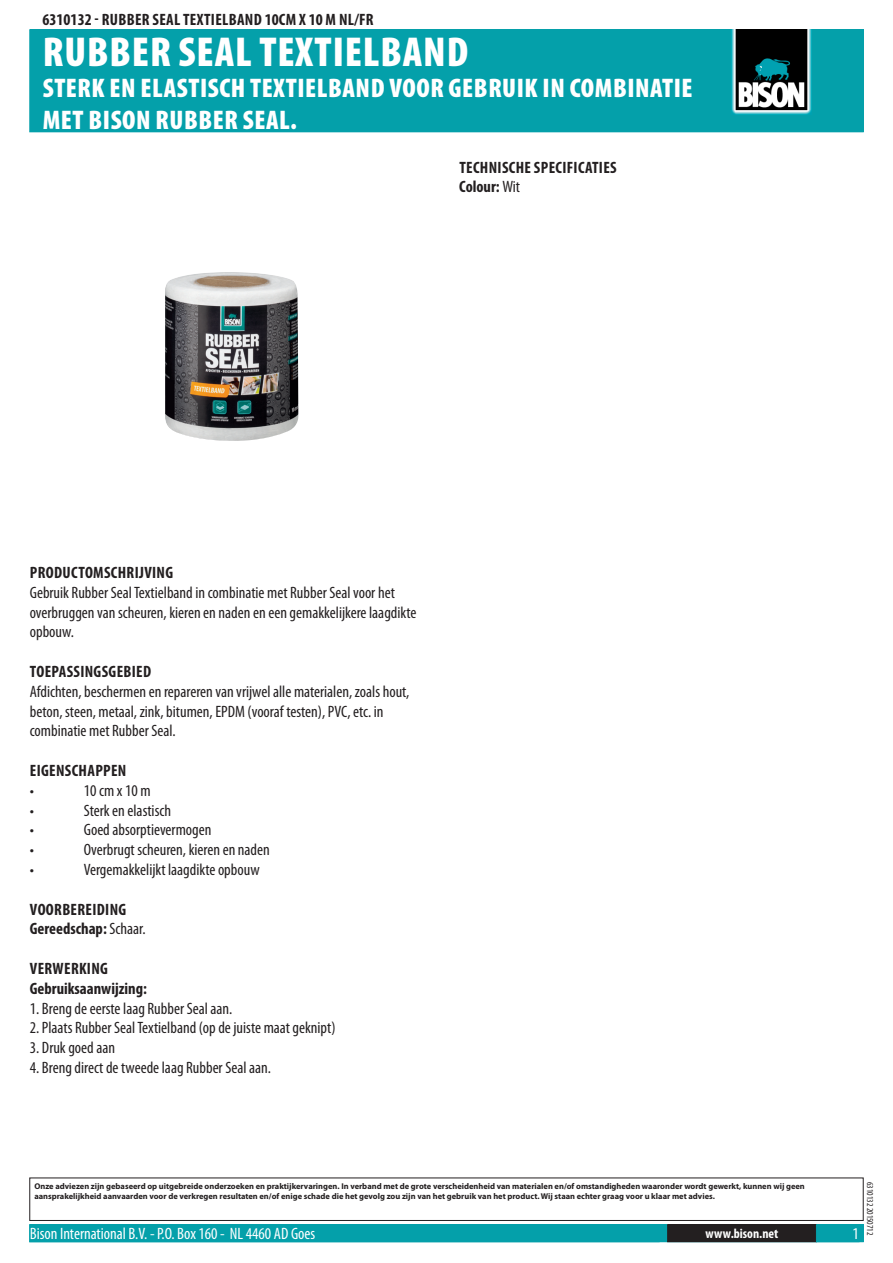
<style>
.page{position:relative;width:893px;height:1263px;background:#fff}
.page>*{position:absolute;margin:0;border:0;box-sizing:border-box;transform-origin:0 0}
.PageHeader{font:900 condensed 42px "Myriad Pro";letter-spacing:.02em;color:#fff}
.PageSubheader{font:900 condensed 27px/32.4px "Myriad Pro";letter-spacing:.02em;color:#fff}
.Regular{font:condensed 16.5px/19.8px "Myriad Pro";color:#231f20}
.TOCItem{font:700 condensed 16.5px "Myriad Pro";letter-spacing:.02em;color:#231f20}
.Regular-2{font:700 condensed 16.5px "Myriad Pro";color:#231f20}
.ContactData{font:condensed 16.5px "Myriad Pro";color:#fff}
.URL{font:700 condensed 13.5px "Myriad Pro";color:#fff}
.Revisie{font:condensed 9px "Myriad Pro";color:#231f20}
.Disclaimer{font:700 8.4px/10.1px "Myriad Pro";color:#231f20}
.s1{font-weight:400}
</style>
<div class="page">
<div style="left:30px;top:30px;width:833px;height:102px;background:#04a0aa"></div>
<div style="left:731px;top:30px;width:85px;height:85px;background:linear-gradient(to bottom,#05a7b3,#04a6b2)"></div>
<img style="left:731px;top:30px;width:80px;height:85px">
<div style="left:29px;top:1177px;width:835px;height:44px;border:1px solid #231f20"></div>
<div style="left:30px;top:1225px;width:833px;height:17px;background:#04a0aa"></div>
<div style="left:29px;top:1224px;width:835px;height:18px;border:1px solid #04a0aa"></div>
<div style="left:668px;top:1225px;width:148px;height:17px;background:#231f20"></div>
<div style="left:667px;top:1224px;width:150px;height:18px;border:1px solid #231f20"></div>
<img style="left:165px;top:272px;width:134px;height:169px">
<p class="TOCItem" style="left:43px;top:9px;width:333px">6310132 - RUBBER SEAL TEXTIELBAND 10CM X 10 M NL/FR</p>
<p class="PageHeader" style="left:43px;top:25px;width:427px">RUBBER SEAL TEXTIELBAND</p>
<p class="PageSubheader" style="left:43px;top:71px;width:651px">STERK EN ELASTISCH TEXTIELBAND VOOR GEBRUIK IN COMBINATIE<br>MET BISON RUBBER SEAL.</p>
<p class="TOCItem" style="left:459px;top:157px;width:158px">TECHNISCHE SPECIFICATIES</p>
<p class="Regular-2" style="left:459px;top:176px;width:62px">COLOUR: <span class="s1">Wit</span></p>
<p class="TOCItem" style="left:30px;top:562px;width:145px">PRODUCTOMSCHRIJVING</p>
<p class="Regular" style="left:30px;top:582px;width:388px">Gebruik Rubber Seal Textielband in combinatie met Rubber Seal voor het overbruggen van scheuren, kieren en naden en een gemakkelijkere laagdikte opbouw.</p>
<p class="TOCItem" style="left:30px;top:661px;width:123px">TOEPASSINGSGEBIED</p>
<p class="Regular" style="left:30px;top:681px;width:381px">Afdichten, beschermen en repareren van vrijwel alle materialen, zoals hout, beton, steen, metaal, zink, bitumen, EPDM (vooraf testen), PVC, etc. in combinatie met Rubber Seal.</p>
<p class="TOCItem" style="left:30px;top:760px;width:98px">EIGENSCHAPPEN</p>
<p class="Regular" style="left:30px;top:780px;width:33px">• 1</p>
<p class="Regular" style="left:90px;top:780px;width:62px">0 cm x 10 m</p>
<p class="Regular" style="left:30px;top:800px;width:6px">•</p>
<p class="Regular" style="left:84px;top:800px;width:89px">Sterk en elastisch</p>
<p class="Regular" style="left:30px;top:820px;width:6px">•</p>
<p class="Regular" style="left:84px;top:820px;width:129px">Goed absorptievermogen</p>
<p class="Regular" style="left:30px;top:840px;width:6px">•</p>
<p class="Regular" style="left:84px;top:840px;width:188px">Overbrugt scheuren, kieren en naden</p>
<p class="Regular" style="left:30px;top:859px;width:6px">•</p>
<p class="Regular" style="left:84px;top:859px;width:177px">Vergemakkelijkt laagdikte opbouw</p>
<p class="TOCItem" style="left:30px;top:899px;width:98px">VOORBEREIDING</p>
<p class="Regular-2" style="left:30px;top:918px;width:117px">GEREEDSCHAP: <span class="s1">Schaar.</span></p>
<p class="TOCItem" style="left:30px;top:958px;width:80px">VERWERKING</p>
<p class="Regular-2" style="left:30px;top:978px;width:119px">GEBRUIKSAANWIJZING:</p>
<p class="Regular" style="left:30px;top:998px;width:204px">1 . Breng de eerste laag Rubber Seal aan.</p>
<p class="Regular" style="left:30px;top:1018px;width:307px">2. Plaats Rubber Seal Textielband (op de juiste maat geknipt)</p>
<p class="Regular" style="left:30px;top:1038px;width:87px">3. Druk goed aan</p>
<p class="Regular" style="left:30px;top:1057px;width:243px">4. Breng direct de tweede laag Rubber Seal aan.</p>
<p class="Disclaimer" style="left:34px;top:1181px;width:772px">Onze adviezen zijn gebaseerd op uitgebreide onderzoeken en praktijkervaringen. In verband met de grote verscheidenheid van materialen en/of omstandigheden waaronder wordt gewerkt, kunnen wij geen aansprakelijkheid aanvaarden voor de verkregen resultaten en/of enige schade die het gevolg zou zijn van het gebruik van het product. Wij staan echter graag voor u klaar met advies.</p>
<p class="ContactData" style="left:30px;top:1224px;width:287px">Bison International B.V. - P.O. Box 1 60 - NL 4460 AD Goes</p>
<p class="URL" style="left:706px;top:1225px;width:74px">WWW.BISON.NET</p>
<p class="Revisie" style="left:875px;top:1182px;width:55px;rotate:90deg">631 01 32 201 5071 2</p>
</div>
